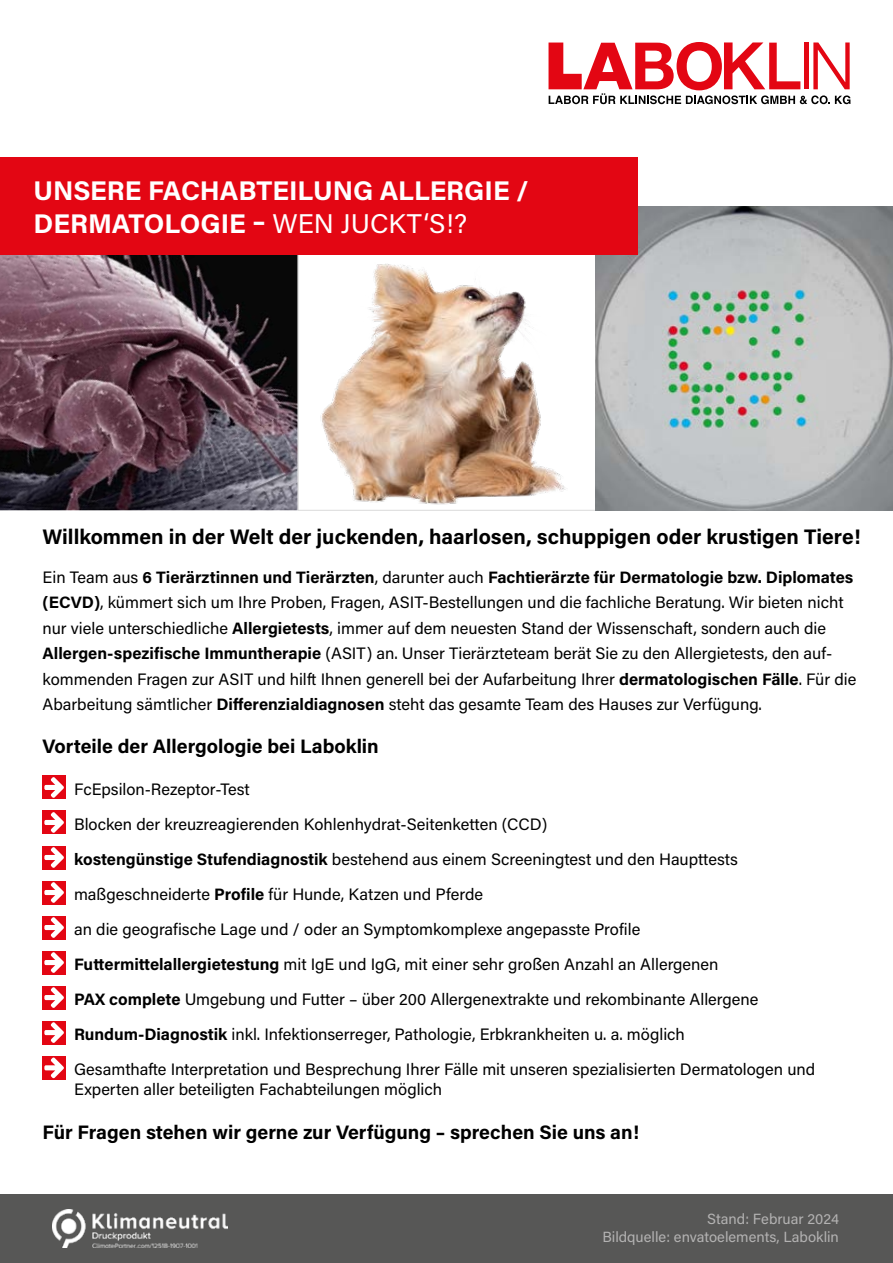
<style>
.page{position:relative;width:893px;height:1263px;background:#fff}
.page>*{position:absolute;margin:0;border:0;box-sizing:border-box;transform-origin:0 0}
.t1{font:700 27px/33px "Acumin Pro";color:#fff}
.t2{font:700 21px "Acumin Pro";color:#000}
.t3{font:700 19.5px "Acumin Pro";color:#000}
.t4{font:16.5px/35px "Acumin Pro";color:#000}
.t5{font:14.7px/17.7px "Acumin Pro";color:#b3b2b2;text-align:right}
.s1{font-weight:400}
.s2{font-weight:700}
</style>
<div class="page">
<img style="left:0;top:255px;width:298px;height:255px">
<img style="left:320px;top:264px;width:246px;height:241px">
<img style="left:595px;top:206px;width:298px;height:304px">
<svg style="left:548px;top:42px;width:302px;height:62px"></svg>
<div style="left:0;top:157px;width:638px;height:98px;background:#e30613"></div>
<div style="left:0;top:1195px;width:893px;height:68px;background:#575756"></div>
<img style="left:52px;top:1209px;width:175px;height:38px">
<div style="left:43px;top:776px;width:23px;height:23px;background:#e30613"></div>
<svg style="left:44px;top:777px;width:20px;height:21px"></svg>
<div style="left:43px;top:811px;width:23px;height:23px;background:#e30613"></div>
<svg style="left:44px;top:812px;width:20px;height:21px"></svg>
<div style="left:43px;top:846px;width:23px;height:23px;background:#e30613"></div>
<svg style="left:44px;top:847px;width:20px;height:21px"></svg>
<div style="left:43px;top:881px;width:23px;height:23px;background:#e30613"></div>
<svg style="left:44px;top:882px;width:20px;height:21px"></svg>
<div style="left:43px;top:916px;width:23px;height:23px;background:#e30613"></div>
<svg style="left:44px;top:917px;width:20px;height:21px"></svg>
<div style="left:43px;top:951px;width:23px;height:23px;background:#e30613"></div>
<svg style="left:44px;top:952px;width:20px;height:21px"></svg>
<div style="left:43px;top:986px;width:23px;height:23px;background:#e30613"></div>
<svg style="left:44px;top:987px;width:20px;height:21px"></svg>
<div style="left:43px;top:1021px;width:23px;height:23px;background:#e30613"></div>
<svg style="left:44px;top:1022px;width:20px;height:21px"></svg>
<div style="left:43px;top:1056px;width:23px;height:23px;background:#e30613"></div>
<svg style="left:44px;top:1057px;width:20px;height:21px"></svg>
<h1 class="t1" style="left:34px;top:173px;width:497px">UNSERE FACHABTEILUNG ALLERGIE /<br>DERMATOLOGIE – <span class="s1">WEN JUCKT‘S!?</span></h1>
<p class="t2" style="left:43px;top:522px;width:819px">Willkommen in der Welt der juckenden, haarlosen, schuppigen oder krustigen Tiere!</p>
<p class="t4" style="left:43px;top:563px;width:815px;line-height:25.5px">Ein Team aus <span class="s2">6 Tierärztinnen und Tierärzten</span>, darunter auch <span class="s2">Fachtierärzte für Dermatologie bzw. Diplomates (ECVD)</span>, kümmert sich um Ihre Proben, Fragen, ASIT-Bestellungen und die fachliche Beratung. Wir bieten nicht nur viele unterschiedliche <span class="s2">Allergietests</span>, immer auf dem neuesten Stand der Wissenschaft, sondern auch die <span class="s2">Allergen-spezifische Immuntherapie</span> (ASIT) an. Unser Tierärzteteam berät Sie zu den Allergietests, den auf&shy;kommenden Fragen zur ASIT und hilft Ihnen generell bei der Aufarbeitung Ihrer <span class="s2">dermatologischen Fälle</span>. Für die Abarbeitung sämtlicher <span class="s2">Differenzialdiagnosen</span> steht das gesamte Team des Hauses zur Verfügung.</p>
<p class="t3" style="left:43px;top:732px;width:338px">Vorteile der Allergologie bei Laboklin</p>
<p class="t4" style="left:74px;top:771px;width:743px">FcEpsilon-Rezeptor-Test<br>Blocken der kreuzreagierenden Kohlenhydrat-Seitenketten (CCD)<br><span class="s2">kostengünstige Stufendiagnostik</span> bestehend aus einem Screeningtest und den Haupttests maßgeschneiderte <span class="s2">Profile</span> für Hunde, Katzen und Pferde<br>an die geografische Lage und / oder an Symptomkomplexe angepasste Profile <span class="s2">Futtermittelallergietestung</span> mit IgE und IgG, mit einer sehr großen Anzahl an Allergenen<br><span class="s2">PAX complete</span> Umgebung und Futter – über 200 Allergenextrakte und rekombinante Allergene <span class="s2">Rundum-Diagnostik</span> inkl. Infektionserreger, Pathologie, Erbkrankheiten u. a. möglich<br>Gesamthafte Interpretation und Besprechung Ihrer Fälle mit unseren spezialisierten Dermatologen und</p>
<p class="t4" style="left:74px;top:1071px;width:370px">Experten aller beteiligten Fachabteilungen möglich</p>
<p class="t3" style="left:43px;top:1119px;width:598px">Für Fragen stehen wir gerne zur Verfügung – sprechen Sie uns an!</p>
<p class="t5" style="left:602px;top:1209px;width:238px">Stand: Februar 2024<br>Bildquelle: envatoelements, Laboklin</p>
</div>
